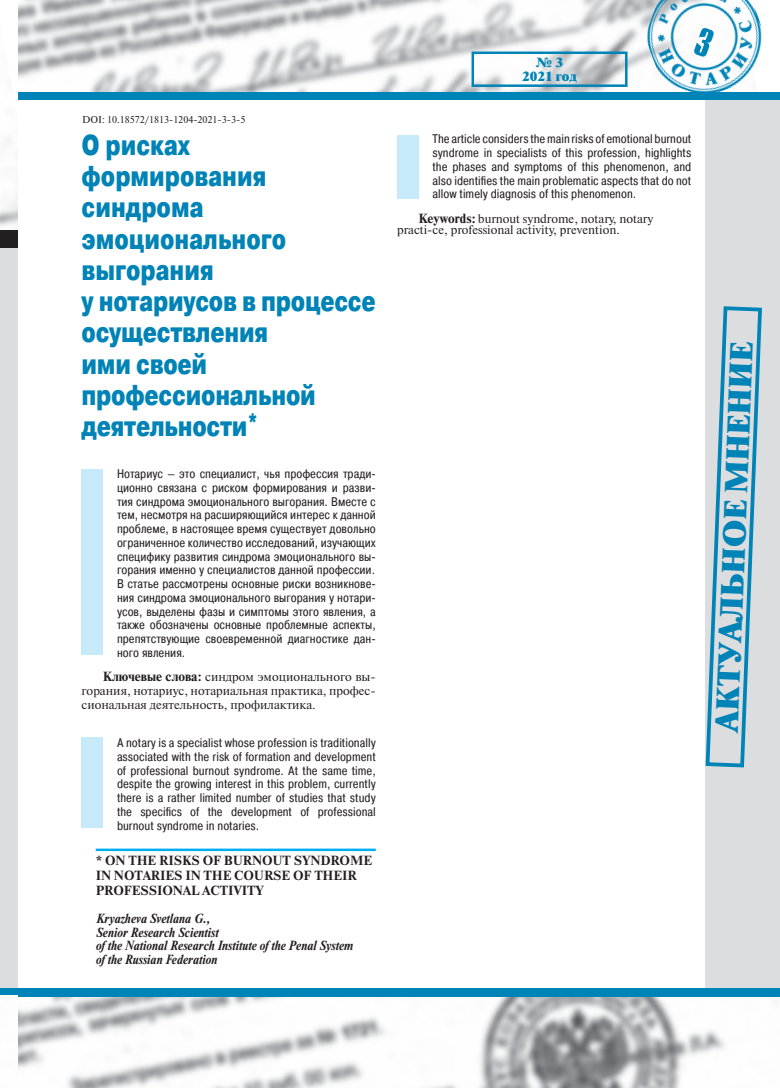
<style>
.page{position:relative;width:780px;height:1088px;background:#fff}
.page>*{position:absolute;margin:0;border:0;box-sizing:border-box;transform-origin:0 0}
.t1{font:30px "Newton XC";color:#0083b6}
.t2{font:900 28.75px/31.2px "Pragmatica Cond";letter-spacing:-.01em;color:#0083b6;scale:.85 1}
.t3{font:12.5px/13.8px "Pragmatica Cond";color:#231f20;text-align:justify}
.t4{font:12.5px/13.8px "Newton C";color:#231f20;text-align:justify}
.t5{font:italic 700 12.5px/13.8px "Newton C";color:#231f20;scale:.9 1}
.t6{font:700 12.5px/15px "Newton C";color:#231f20}
.t7{font:12.5px/13.8px "Newton XC";color:#0083b6;text-align:center}
.t8{font:10px "Newton C";color:#231f20}
.s1{font-weight:700}
</style>
<div class="page">
<img style="left:18px;top:0;width:761px;height:93px">
<img style="left:18px;top:997px;width:707px;height:91px">
<div style="left:705px;top:97px;width:75px;height:892px;background:#dcdddf"></div>
<svg style="left:470px;top:50px;width:158px;height:38px"></svg>
<div style="left:18px;top:93px;width:762px;height:7px;background:#0083b6"></div>
<img style="left:632px;top:0;width:145px;height:93px">
<div style="left:18px;top:989px;width:762px;height:8px;background:#0083b6"></div>
<svg style="left:705px;top:306px;width:57px;height:462px"></svg>
<div style="left:0;top:248px;width:18px;height:740px;background:#dcdddf"></div>
<div style="left:0;top:988px;width:35px;height:7px;background:#0083b6"></div>
<div style="left:0;top:230px;width:18px;height:18px;background:#231f20"></div>
<hr style="left:96px;top:848px;width:280px;height:3px;background:#00aeef">
<div style="left:81px;top:469px;width:22px;height:185px;background:#c6eafa"></div>
<div style="left:81px;top:737px;width:22px;height:91px;background:#c6eafa"></div>
<div style="left:397px;top:135px;width:21px;height:63px;background:#c6eafa"></div>
<svg style="left:693px;top:27px;width:21px;height:31px"></svg>
<p class="t8" style="left:82px;top:116px;width:165px">DOI: 10.18572/1813-1204-2021-3-3-5</p>
<h2 class="t2" style="left:81px;top:130px;width:347px">О рисках формирования синдрома эмоционального выгорания<br>у нотариусов в процессе осуществления<br>ими своей профессиональной деятельности*</h2>
<p class="t3" style="left:117px;top:468px;width:260px">Нотариус — это специалист, чья профессия тради&shy;ционно связана с риском формирования и разви&shy;тия синдрома эмоционального выгорания. Вместе с тем, несмотря на расширяющийся интерес к данной проблеме, в настоящее время существует довольно ограниченное количество исследований, изучающих специфику развития синдрома эмоционального вы&shy;горания именно у специалистов данной профессии.<br>В статье рассмотрены основные риски возникнове&shy;ния синдрома эмоционального выгорания у нотари&shy;усов, выделены фазы и симптомы этого явления, а также обозначены основные проблемные аспекты, препятствующие своевременной диагностике дан&shy;ного явления.</p>
<p class="t4" style="left:81px;top:671px;width:296px;text-indent:21px"><span class="s1">Ключевые слова:</span> синдром эмоционального вы&shy;горания, нотариус, нотариальная практика, профес&shy;сиональная деятельность, профилактика.</p>
<p class="t3" style="left:117px;top:737px;width:260px">A notary is a specialist whose profession is traditionally associated with the risk of formation and development of professional burnout syndrome. At the same time, despite the growing interest in this problem, currently there is a rather limited number of studies that study the specifics of the development of professional burnout syndrome in notaries.</p>
<p class="t6" style="left:96px;top:853px;width:278px">* ON THE RISKS OF BURNOUT SYNDROME<br>IN NOTARIES IN THE COURSE OF THEIR<br>PROFESSIONAL ACTIVITY</p>
<p class="t5" style="left:96px;top:912px;width:287px">Kryazheva Svetlana G.,<br>Senior Research Scientist<br>of the National Research Institute of the Penal System of the Russian Federation</p>
<p class="t7" style="left:522px;top:56px;width:56px">№ 3<br>2021 год</p>
<p class="t3" style="left:432px;top:133px;width:260px">The article considers the main risks of emotional burnout syndrome in specialists of this profession, highlights the phases and symptoms of this phenomenon, and also identifies the main problematic aspects that do not allow timely diagnosis of this phenomenon.</p>
<p class="t4" style="left:397px;top:214px;width:258px;line-height:11.1px;text-indent:21px"><span class="s1">Keywords:</span> burnout syndrome, notary, notary practi-ce, professional activity, prevention.</p>
<h1 class="t1" style="left:710px;top:731px;width:392px;rotate:-88deg">АКТУАЛЬНОЕ МНЕНИЕ</h1>
</div>
